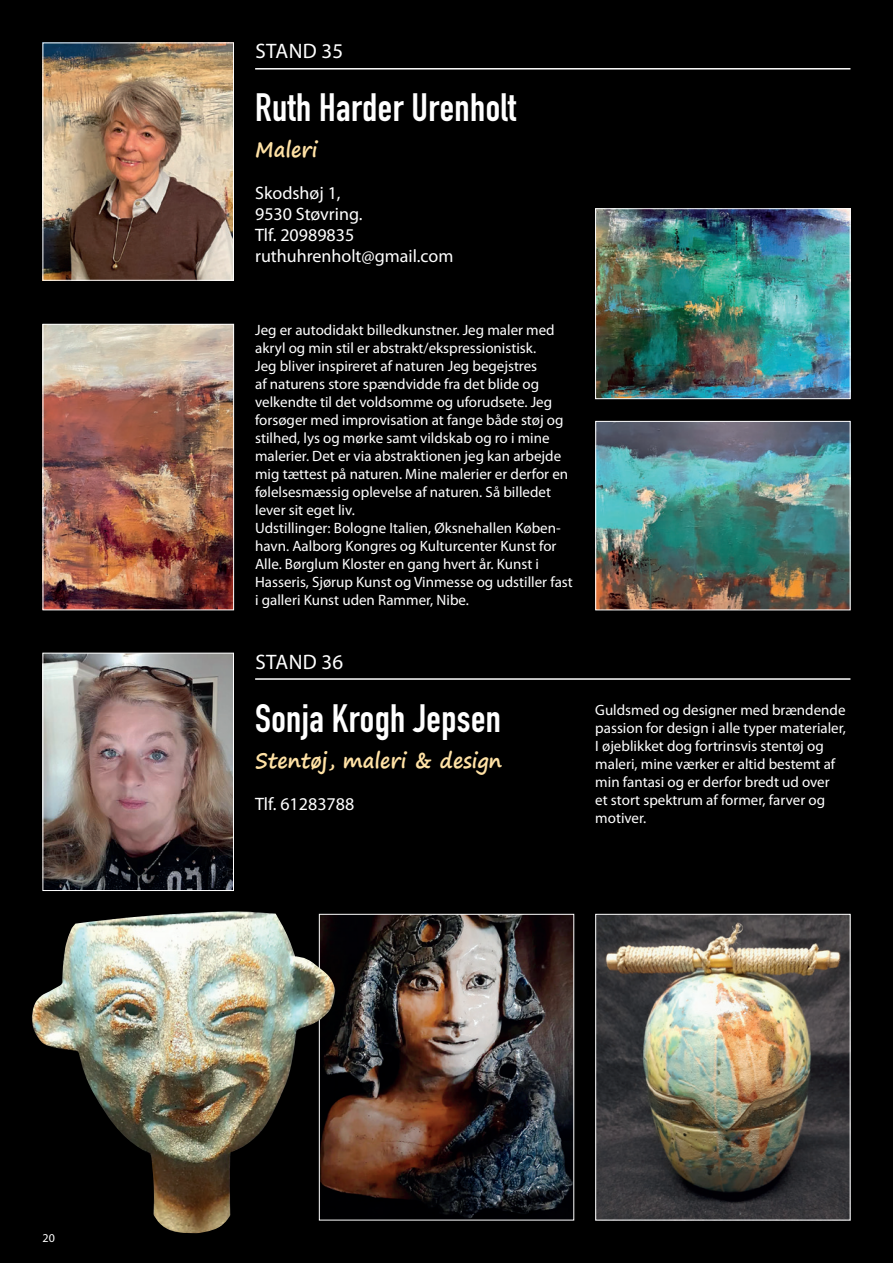
<style>
.page{position:relative;width:893px;height:1263px;background:#000}
.page>*{position:absolute;margin:0;border:0;box-sizing:border-box;transform-origin:0 0}
.t1{font:39px "DIN Engschrift Std";letter-spacing:.01em;color:#fff}
.t2{font:700 21px "Segoe Print";color:#ffe2a5;scale:.95 1}
.t3{font:21px "Myriad Pro";letter-spacing:.02em;color:#fff}
.t4{font:18px/21px "Myriad Pro";color:#fff}
.t5{font:15px/18px "Myriad Pro";color:#fff}
.t6{font:12px "Myriad Pro";color:#fff}
</style>
<div class="page">
<img style="left:45px;top:45px;width:187px;height:234px">
<div style="left:43px;top:43px;width:191px;height:238px;border:1px solid #fff"></div>
<hr style="left:255px;top:68px;width:595px;height:2px;background:#fff">
<img style="left:45px;top:655px;width:187px;height:234px">
<div style="left:43px;top:653px;width:191px;height:238px;border:1px solid #fff"></div>
<hr style="left:255px;top:678px;width:595px;height:2px;background:#fff">
<img style="left:45px;top:326px;width:187px;height:282px">
<div style="left:43px;top:324px;width:191px;height:286px;border:1px solid #fff"></div>
<img style="left:597px;top:423px;width:251px;height:185px">
<div style="left:595px;top:421px;width:255px;height:189px;border:1px solid #fff"></div>
<img style="left:597px;top:916px;width:251px;height:302px">
<div style="left:595px;top:914px;width:255px;height:306px;border:1px solid #fff"></div>
<img style="left:597px;top:210px;width:251px;height:187px">
<div style="left:595px;top:208px;width:255px;height:191px;border:1px solid #fff"></div>
<img style="left:335px;top:916px;width:237px;height:302px">
<img style="left:32px;top:911px;width:303px;height:323px">
<p class="t6" style="left:43px;top:1231px;width:14px">20</p>
<h2 class="t3" style="left:255px;top:38px;width:89px">STAND 35</h2>
<h1 class="t1" style="left:255px;top:85px;width:263px">Ruth Harder Urenholt</h1>
<h2 class="t2" style="left:255px;top:131px;width:67px">Maleri</h2>
<p class="t4" style="left:255px;top:182px;width:200px">Skodshøj 1,<br>9530 Støvring.<br>Tlf. 20989835 ruthuhrenholt@gmail.com</p>
<p class="t5" style="left:255px;top:321px;width:319px">Jeg er autodidakt billedkunstner. Jeg maler med akryl og min stil er abstrakt/ekspressionistisk.<br>Jeg bliver inspireret af naturen Jeg begejstres<br>af naturens store spændvidde fra det blide og velkendte til det voldsomme og uforudsete. Jeg forsøger med improvisation at fange både støj og stilhed, lys og mørke samt vildskab og ro i mine malerier. Det er via abstraktionen jeg kan arbejde mig tættest på naturen. Mine malerier er derfor en følelsesmæssig oplevelse af naturen. Så billedet lever sit eget liv.<br>Udstillinger: Bologne Italien, Øksnehallen Køben&shy;havn. Aalborg Kongres og Kulturcenter Kunst for Alle. Børglum Kloster en gang hvert år. Kunst i Hasseris, Sjørup Kunst og Vinmesse og udstiller fast i galleri Kunst uden Rammer, Nibe.</p>
<h2 class="t3" style="left:255px;top:648px;width:89px">STAND 36</h2>
<h1 class="t1" style="left:255px;top:695px;width:247px">Sonja Krogh Jepsen</h1>
<h2 class="t2" style="left:255px;top:741px;width:261px">Stentøj, maleri &amp; design</h2>
<p class="t4" style="left:255px;top:793px;width:101px">Tlf. 61283788</p>
<p class="t5" style="left:595px;top:701px;width:252px">Guldsmed og designer med brændende passion for design i alle typer materialer, I øjeblikket dog fortrinsvis stentøj og maleri, mine værker er altid bestemt af min fantasi og er derfor bredt ud over<br>et stort spektrum af former, farver og motiver.</p>
</div>
